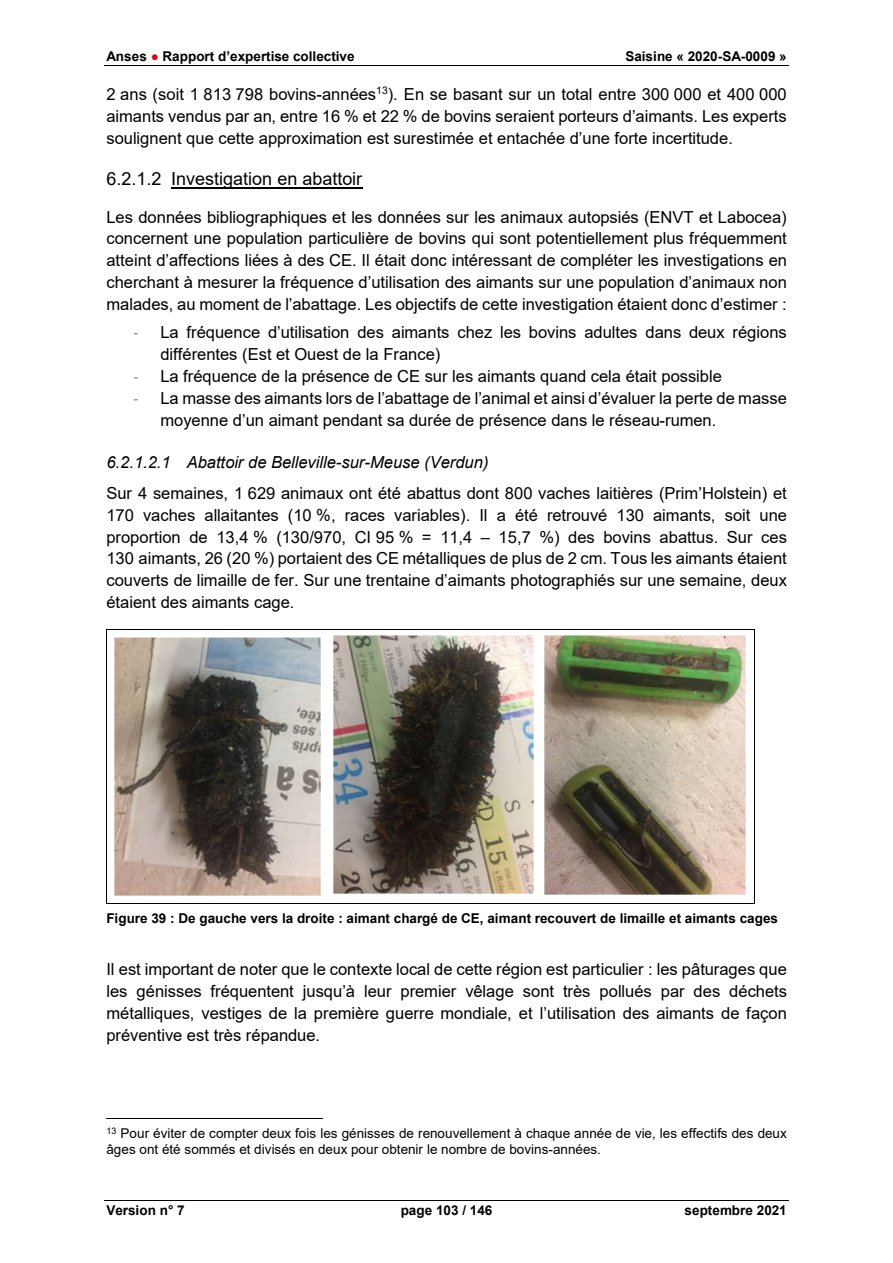
<style>
.page{position:relative;width:893px;height:1263px;background:#fff}
.page>*{position:absolute;margin:0;border:0;box-sizing:border-box;transform-origin:0 0}
.t1{font:18px "Arial";color:#000}
.t2{font:16.5px/21.9px "Arial";color:#000;text-align:justify}
.t3{font:13.5px/15.5px "Arial";color:#000}
.s1{color:#e1000f}
.s2{font-family:"Calibri";color:#808080}
</style>
<div class="page">
<hr style="left:104px;top:66px;width:685px;height:1px;background:#000">
<hr style="left:104px;top:1200px;width:685px;height:1px;background:#000">
<hr style="left:171px;top:187px;width:191px;height:1px;background:#000">
<hr style="left:106px;top:1117px;width:216px;height:1px;background:#000">
<hr style="left:107px;top:629px;width:648px;height:1px;background:#000">
<hr style="left:106px;top:630px;width:1px;height:273px;background:#000">
<hr style="left:107px;top:903px;width:648px;height:1px;background:#000">
<hr style="left:755px;top:630px;width:1px;height:273px;background:#000">
<img style="left:114px;top:638px;width:206px;height:257px">
<img style="left:333px;top:635px;width:201px;height:259px">
<img style="left:544px;top:635px;width:202px;height:260px">
<p class="t3" style="left:106px;top:50px;width:250px">Anses <span class="s1">●</span> Rapport d’expertise collective</p>
<p class="t3" style="left:625px;top:50px;width:163px">Saisine « 2020-SA-0009 »</p>
<p class="t2" style="left:106px;top:85px;width:682px">2 ans (soit 1 813 798 bovins-années<sup>13</sup>). En se basant sur un total entre 300 000 et 400 000 aimants vendus par an, entre 16 % et 22 % de bovins seraient porteurs d’aimants. Les experts soulignent que cette approximation est surestimée et entachée d’une forte incertitude.</p>
<p class="t1" style="left:106px;top:172px;width:257px">6.2.1.2 Investigation en abattoir</p>
<p class="t2" style="left:106px;top:207px;width:682px">Les données bibliographiques et les données sur les animaux autopsiés (ENVT et Labocea) concernent une population particulière de bovins qui sont potentiellement plus fréquemment atteint d’affections liées à des CE. Il était donc intéressant de compléter les investigations en cherchant à mesurer la fréquence d’utilisation des aimants sur une population d’animaux non malades, au moment de l’abattage. Les objectifs de cette investigation étaient donc d’estimer :</p>
<p class="t2" style="left:160px;top:323px;width:628px;text-indent:-27px"><span class="s2">-</span> La fréquence d’utilisation des aimants chez les bovins adultes dans deux régions différentes (Est et Ouest de la France)</p>
<p class="t2" style="left:133px;top:367px;width:590px"><span class="s2">-</span> La fréquence de la présence de CE sur les aimants quand cela était possible</p>
<p class="t2" style="left:160px;top:389px;width:628px;text-indent:-27px"><span class="s2">-</span> La masse des aimants lors de l’abattage de l’animal et ainsi d’évaluer la perte de masse moyenne d’un aimant pendant sa durée de présence dans le réseau-rumen.</p>
<p class="t2" style="left:106px;top:449px;width:682px;line-height:30.6px">6.2.1.2.1 Abattoir de Belleville-sur-Meuse (Verdun)<br>Sur 4 semaines, 1 629 animaux ont été abattus dont 800 vaches laitières (Prim’Holstein) et</p>
<p class="t2" style="left:106px;top:506px;width:682px">170 vaches allaitantes (10 %, races variables). Il a été retrouvé 130 aimants, soit une proportion de 13,4 % (130/970, CI 95 % = 11,4 – 15,7 %) des bovins abattus. Sur ces 130 aimants, 26 (20 %) portaient des CE métalliques de plus de 2 cm. Tous les aimants étaient couverts de limaille de fer. Sur une trentaine d’aimants photographiés sur une semaine, deux étaient des aimants cage.</p>
<p class="t3" style="left:106px;top:911px;width:673px">Figure 39 : De gauche vers la droite : aimant chargé de CE, aimant recouvert de limaille et aimants cages</p>
<p class="t2" style="left:106px;top:959px;width:682px">Il est important de noter que le contexte local de cette région est particulier : les pâturages que les génisses fréquentent jusqu’à leur premier vêlage sont très pollués par des déchets métalliques, vestiges de la première guerre mondiale, et l’utilisation des aimants de façon préventive est très répandue.</p>
<p class="t3" style="left:106px;top:1127px;width:682px"><sup>13</sup> Pour éviter de compter deux fois les génisses de renouvellement à chaque année de vie, les effectifs des deux âges ont été sommés et divisés en deux pour obtenir le nombre de bovins-années.</p>
<p class="t3" style="left:106px;top:1204px;width:80px">Version n° 7</p>
<p class="t3" style="left:401px;top:1204px;width:93px">page 103 / 146</p>
<p class="t3" style="left:685px;top:1204px;width:104px">septembre 2021</p>
</div>
